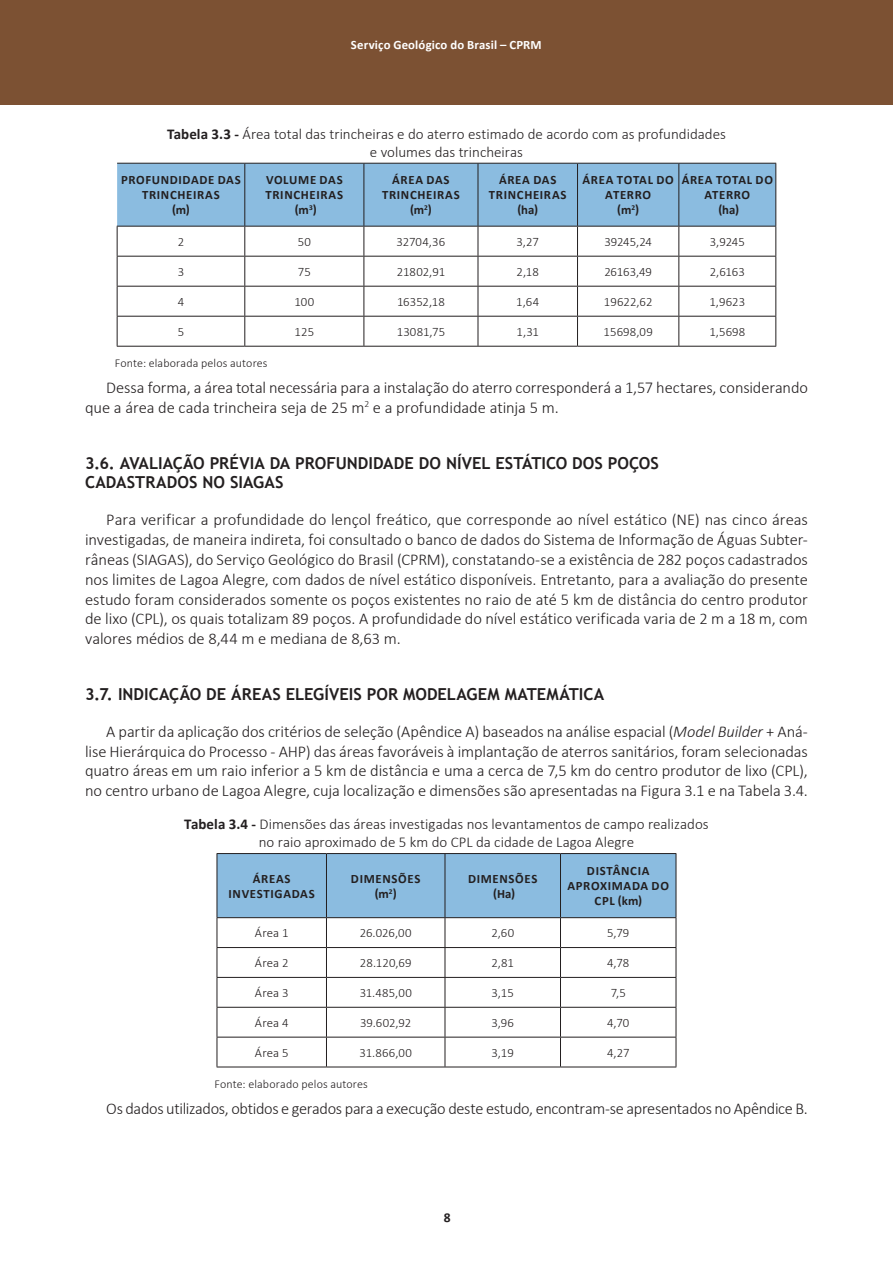
<style>
.page{position:relative;width:893px;height:1263px;background:#fff}
.page>*{position:absolute;margin:0;border:0;box-sizing:border-box;transform-origin:0 0}
.t1{font:300 16.5px/19.8px "Calibri";letter-spacing:-.005em;color:#231f20;text-align:justify}
.t2{font:700 16.5px/19.8px "Trebuchet MS";color:#231f20}
.t3{font:300 15px/18px "Calibri";color:#231f20;text-align:center}
.t4{font:700 13.5px "Calibri";color:#231f20}
.t5{font:300 12.75px "Calibri";color:#231f20}
.t6{font:700 12.75px/15px "Calibri";letter-spacing:.05em;color:#231f20;text-align:center}
.t7{font:700 12.75px "Calibri";letter-spacing:.015em;color:#fff}
.t8{font:300 12px "Calibri";letter-spacing:.01em;color:#231f20}
.s1{font-weight:700}
.s2{font-style:italic}
</style>
<div class="page">
<div style="left:0;top:0;width:893px;height:105px;background:#7c5133"></div>
<svg style="left:117px;top:163px;width:659px;height:183px"></svg>
<hr style="left:117px;top:346px;width:128px;height:1px;background:#231f20">
<hr style="left:245px;top:346px;width:119px;height:1px;background:#231f20">
<hr style="left:364px;top:346px;width:114px;height:1px;background:#231f20">
<hr style="left:478px;top:346px;width:99px;height:1px;background:#231f20">
<hr style="left:577px;top:346px;width:102px;height:1px;background:#231f20">
<hr style="left:679px;top:346px;width:97px;height:1px;background:#231f20">
<svg style="left:217px;top:853px;width:460px;height:213px"></svg>
<hr style="left:217px;top:1066px;width:109px;height:1px;background:#231f20">
<hr style="left:326px;top:1066px;width:119px;height:1px;background:#231f20">
<hr style="left:445px;top:1066px;width:115px;height:1px;background:#231f20">
<hr style="left:560px;top:1066px;width:116px;height:1px;background:#231f20">
<hr style="left:217px;top:854px;width:1px;height:63px;background:#231f20">
<p class="t7" style="left:351px;top:35px;width:192px">Serviço Geológico do Brasil – CPRM</p>
<p class="t3" style="left:167px;top:125px;width:560px"><span class="s1">Tabela 3.3 -</span> Área total das trincheiras e do aterro estimado de acordo com as profundidades e volumes das trincheiras</p>
<p class="t6" style="left:121px;top:173px;width:121px">PROFUNDIDADE DAS<br>TRINCHEIRAS<br>(m)</p>
<p class="t6" style="left:265px;top:173px;width:79px">VOLUME DAS<br>TRINCHEIRAS (m<sup>3</sup>)</p>
<p class="t6" style="left:382px;top:173px;width:79px">ÁREA DAS<br>TRINCHEIRAS (m<sup>2</sup>)</p>
<p class="t6" style="left:489px;top:173px;width:79px">ÁREA DAS<br>TRINCHEIRAS (ha)</p>
<p class="t6" style="left:583px;top:173px;width:93px">ÁREA TOTAL DO<br>ATERRO<br>(m<sup>2</sup>)</p>
<p class="t6" style="left:682px;top:173px;width:93px">ÁREA TOTAL DO<br>ATERRO<br>(ha)</p>
<p class="t5" style="left:178px;top:234px;width:8px">2</p>
<p class="t5" style="left:298px;top:234px;width:15px">50</p>
<p class="t5" style="left:397px;top:234px;width:50px">32704,36</p>
<p class="t5" style="left:517px;top:234px;width:24px">3,27</p>
<p class="t5" style="left:604px;top:234px;width:49px">39245,24</p>
<p class="t5" style="left:710px;top:234px;width:36px">3,9245</p>
<p class="t5" style="left:178px;top:264px;width:8px">3</p>
<p class="t5" style="left:298px;top:264px;width:14px">75</p>
<p class="t5" style="left:397px;top:264px;width:50px">21802,91</p>
<p class="t5" style="left:517px;top:264px;width:24px">2,18</p>
<p class="t5" style="left:604px;top:264px;width:49px">26163,49</p>
<p class="t5" style="left:710px;top:264px;width:37px">2,6163</p>
<p class="t5" style="left:178px;top:294px;width:8px">4</p>
<p class="t5" style="left:294px;top:294px;width:21px">100</p>
<p class="t5" style="left:397px;top:294px;width:49px">16352,18</p>
<p class="t5" style="left:516px;top:294px;width:24px">1,64</p>
<p class="t5" style="left:604px;top:294px;width:50px">19622,62</p>
<p class="t5" style="left:709px;top:294px;width:37px">1,9623</p>
<p class="t5" style="left:178px;top:324px;width:8px">5</p>
<p class="t5" style="left:295px;top:324px;width:21px">125</p>
<p class="t5" style="left:397px;top:324px;width:50px">13081,75</p>
<p class="t5" style="left:517px;top:324px;width:24px">1,31</p>
<p class="t5" style="left:603px;top:324px;width:51px">15698,09</p>
<p class="t5" style="left:709px;top:324px;width:37px">1,5698</p>
<p class="t8" style="left:115px;top:355px;width:154px">Fonte: elaborada pelos autores</p>
<p class="t1" style="left:85px;top:377px;width:724px;text-indent:21px">Dessa forma, a área total necessária para a instalação do aterro corresponderá a 1,57 hectares, considerando que a área de cada trincheira seja de 25 m<sup>2</sup> e a profundidade atinja 5 m.</p>
<p class="t2" style="left:85px;top:453px;width:575px">3.6. AVALIAÇÃO PRÉVIA DA PROFUNDIDADE DO NÍVEL ESTÁTICO DOS POÇOS<br>CADASTRADOS NO SIAGAS</p>
<p class="t1" style="left:85px;top:510px;width:724px;text-indent:21px">Para verificar a profundidade do lençol freático, que corresponde ao nível estático (NE) nas cinco áreas investigadas, de maneira indireta, foi consultado o banco de dados do Sistema de Informação de Águas Subter&shy;râneas (SIAGAS), do Serviço Geológico do Brasil (CPRM), constatando-se a existência de 282 poços cadastrados nos limites de Lagoa Alegre, com dados de nível estático disponíveis. Entretanto, para a avaliação do presente estudo foram considerados somente os poços existentes no raio de até 5 km de distância do centro produtor de lixo (CPL), os quais totalizam 89 poços. A profundidade do nível estático verificada varia de 2 m a 18 m, com valores médios de 8,44 m e mediana de 8,63 m.</p>
<p class="t2" style="left:85px;top:684px;width:521px">3.7. INDICAÇÃO DE ÁREAS ELEGÍVEIS POR MODELAGEM MATEMÁTICA</p>
<p class="t1" style="left:85px;top:721px;width:724px;text-indent:21px">A partir da aplicação dos critérios de seleção (Apêndice A) baseados na análise espacial (<span class="s2">Model Builder</span> + Aná&shy;lise Hierárquica do Processo - AHP) das áreas favoráveis à implantação de aterros sanitários, foram selecionadas quatro áreas em um raio inferior a 5 km de distância e uma a cerca de 7,5 km do centro produtor de lixo (CPL), no centro urbano de Lagoa Alegre, cuja localização e dimensões são apresentadas na Figura 3.1 e na Tabela 3.4.</p>
<p class="t3" style="left:184px;top:815px;width:526px"><span class="s1">Tabela 3.4 -</span> Dimensões das áreas investigadas nos levantamentos de campo realizados no raio aproximado de 5 km do CPL da cidade de Lagoa Alegre</p>
<p class="t6" style="left:229px;top:871px;width:88px">ÁREAS<br>INVESTIGADAS</p>
<p class="t6" style="left:351px;top:871px;width:71px">DIMENSÕES (m<sup>2</sup>)</p>
<p class="t6" style="left:468px;top:871px;width:71px">DIMENSÕES (Ha)</p>
<p class="t6" style="left:568px;top:863px;width:103px">DISTÂNCIA<br>APROXIMADA DO<br>CPL (km)</p>
<p class="t5" style="left:255px;top:925px;width:35px">Área 1</p>
<p class="t5" style="left:360px;top:925px;width:53px">26.026,00</p>
<p class="t5" style="left:491px;top:925px;width:24px">2,60</p>
<p class="t5" style="left:607px;top:925px;width:24px">5,79</p>
<p class="t5" style="left:255px;top:955px;width:35px">Área 2</p>
<p class="t5" style="left:360px;top:955px;width:53px">28.120,69</p>
<p class="t5" style="left:491px;top:955px;width:24px">2,81</p>
<p class="t5" style="left:607px;top:955px;width:24px">4,78</p>
<p class="t5" style="left:255px;top:985px;width:35px">Área 3</p>
<p class="t5" style="left:360px;top:985px;width:54px">31.485,00</p>
<p class="t5" style="left:492px;top:985px;width:24px">3,15</p>
<p class="t5" style="left:611px;top:985px;width:17px">7,5</p>
<p class="t5" style="left:255px;top:1015px;width:35px">Área 4</p>
<p class="t5" style="left:360px;top:1015px;width:53px">39.602,92</p>
<p class="t5" style="left:491px;top:1015px;width:24px">3,96</p>
<p class="t5" style="left:607px;top:1015px;width:24px">4,70</p>
<p class="t5" style="left:255px;top:1045px;width:35px">Área 5</p>
<p class="t5" style="left:360px;top:1045px;width:54px">31.866,00</p>
<p class="t5" style="left:492px;top:1045px;width:24px">3,19</p>
<p class="t5" style="left:607px;top:1045px;width:24px">4,27</p>
<p class="t8" style="left:214px;top:1076px;width:155px">Fonte: elaborado pelos autores</p>
<p class="t1" style="left:106px;top:1098px;width:703px">Os dados utilizados, obtidos e gerados para a execução deste estudo, encontram-se apresentados no Apêndice B.</p>
<p class="t4" style="left:444px;top:1208px;width:8px">8</p>
</div>
